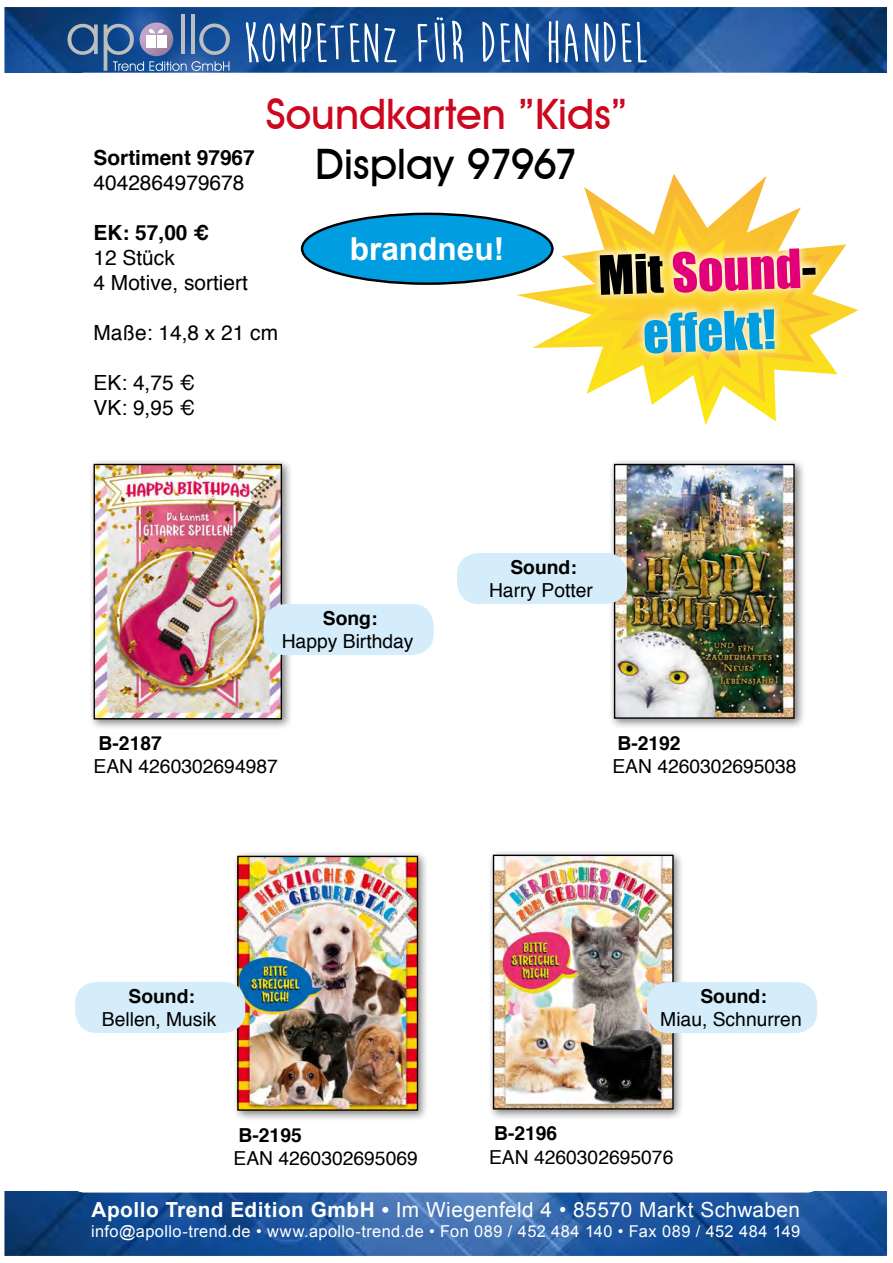
<style>
.page{position:relative;width:893px;height:1263px;background:#fff}
.page>*{position:absolute;margin:0;border:0;box-sizing:border-box;transform-origin:0 0}
.t1{font:700 56.4px "Moon Flower";color:#fff}
.t2{font:49.95px/60px "Impact";color:#009ee0;text-align:center}
.t3{font:500 42px "Avant Garde IT Cby BT";color:#cd071e}
.t4{font:500 42px "Avant Garde IT Cby BT";color:#000}
.t5{font:700 31.65px "Arial";color:#fff}
.t6{font:20.85px/25px "Helvetica";color:#000}
.t7{font:20.85px "Arial";letter-spacing:.02em;color:#fff}
.t8{font:700 20.85px "Helvetica";color:#000}
.t9{font:19.35px "Helvetica";color:#000}
.t10{font:700 19.35px "Helvetica";color:#000}
.t11{font:16.35px "Arial";letter-spacing:.025em;color:#fff}
.s1{color:#000}
.s2{color:#e2007a}
.s3{font-weight:700}
</style>
<div class="page">
<img style="left:4px;top:7px;width:883px;height:1249px">
<svg style="left:67px;top:24px;width:31px;height:31px"></svg>
<hr style="left:181px;top:15px;width:4px;height:39px;background:#bbbdbe">
<hr style="left:191px;top:15px;width:4px;height:39px;background:#bbbdbe">
<div style="left:140px;top:23px;width:33px;height:33px;background:#c0a6c7;border-radius:17px"></div>
<svg style="left:104px;top:24px;width:126px;height:47px;background:#5779aa"></svg>
<div style="left:0;top:73px;width:893px;height:1118px;background:#fff"></div>
<svg style="left:516px;top:174px;width:342px;height:251px"></svg>
<svg style="left:536px;top:190px;width:303px;height:221px"></svg>
<svg style="left:590px;top:226px;width:238px;height:143px;background:#fbdf71"></svg>
<div style="left:302px;top:214px;width:250px;height:70px;background:#009ee0;border-radius:50%"></div>
<div style="left:301px;top:213px;width:253px;height:72px;border:2px solid #000;border-radius:50%"></div>
<div style="left:88px;top:459px;width:205px;height:272px;background:#000;opacity:.5"></div>
<img style="left:96px;top:466px;width:184px;height:251px">
<div style="left:94px;top:464px;width:188px;height:255px;border:1px solid #000"></div>
<div style="left:264px;top:604px;width:170px;height:51px;background:#d5edfa;border-radius:22px"></div>
<div style="left:609px;top:459px;width:197px;height:271px;background:#000;opacity:.5"></div>
<img style="left:616px;top:466px;width:177px;height:251px">
<div style="left:614px;top:464px;width:181px;height:255px;border:1px solid #000"></div>
<div style="left:232px;top:850px;width:197px;height:272px;background:#000;opacity:.5"></div>
<img style="left:239px;top:858px;width:177px;height:251px">
<div style="left:237px;top:856px;width:181px;height:255px;border:1px solid #000"></div>
<div style="left:94px;top:730px;width:200px;height:48px;background:#fff"></div>
<div style="left:488px;top:849px;width:197px;height:271px;background:#000;opacity:.5"></div>
<img style="left:495px;top:857px;width:177px;height:250px">
<div style="left:493px;top:855px;width:181px;height:254px;border:1px solid #000"></div>
<div style="left:457px;top:553px;width:170px;height:51px;background:#d5edfa;border-radius:22px"></div>
<div style="left:75px;top:982px;width:170px;height:51px;background:#d5edfa;border-radius:22px"></div>
<div style="left:647px;top:982px;width:170px;height:51px;background:#d5edfa;border-radius:22px"></div>
<h1 class="t1" style="left:243px;top:14px;width:408px">KOMPETENZ FÜR DEN HANDEL</h1>
<h3 class="t3" style="left:266px;top:89px;width:363px">Soundkarten ”Kids”</h3>
<h3 class="t4" style="left:315px;top:139px;width:264px">Display 97967</h3>
<p class="t8" style="left:94px;top:140px;width:163px">Sortiment 97967</p>
<p class="t6" style="left:94px;top:170px;width:152px">4042864979678</p>
<p class="t8" style="left:94px;top:215px;width:117px">EK: 57,00 €</p>
<p class="t6" style="left:94px;top:245px;width:156px">12 Stück<br>4 Motive, sortiert</p>
<p class="t6" style="left:94px;top:321px;width:186px">Maße: 14,8 x 21 cm</p>
<p class="t6" style="left:94px;top:371px;width:103px">EK: 4,75 €<br>VK: 9,95 €</p>
<h3 class="t5" style="left:350px;top:231px;width:156px">brandneu!</h3>
<h2 class="t2" style="left:597px;top:244px;width:230px;rotate:-2deg"><span class="s1">Mit</span> <span class="s2">Sound&shy;</span>effekt!</h2>
<p class="t10" style="left:323px;top:603px;width:56px">Song:</p>
<p class="t9" style="left:282px;top:627px;width:133px">Happy Birthday</p>
<p class="t10" style="left:99px;top:727px;width:65px">B-2187</p>
<p class="t9" style="left:94px;top:751px;width:186px">EAN 4260302694987</p>
<p class="t10" style="left:510px;top:552px;width:68px">Sound:</p>
<p class="t9" style="left:489px;top:576px;width:105px">Harry Potter</p>
<p class="t10" style="left:617px;top:727px;width:65px">B-2192</p>
<p class="t9" style="left:612px;top:751px;width:186px">EAN 4260302695038</p>
<p class="t10" style="left:129px;top:981px;width:68px">Sound:</p>
<p class="t9" style="left:102px;top:1004px;width:116px">Bellen, Musik</p>
<p class="t10" style="left:239px;top:1119px;width:65px">B-2195</p>
<p class="t9" style="left:233px;top:1143px;width:186px">EAN 4260302695069</p>
<p class="t10" style="left:700px;top:981px;width:68px">Sound:</p>
<p class="t9" style="left:660px;top:1005px;width:143px">Miau, Schnurren</p>
<p class="t10" style="left:494px;top:1118px;width:65px">B-2196</p>
<p class="t9" style="left:489px;top:1142px;width:186px">EAN 4260302695076</p>
<p class="t7" style="left:91px;top:1196px;width:710px"><span class="s3">Apollo Trend Edition GmbH •</span> Im Wiegenfeld 4 • 85570 Markt Schwaben</p>
<p class="t11" style="left:91px;top:1220px;width:711px">info@apollo-trend.de • www.apollo-trend.de • Fon 089 / 452 484 140 • Fax 089 / 452 484 149</p>
</div>
